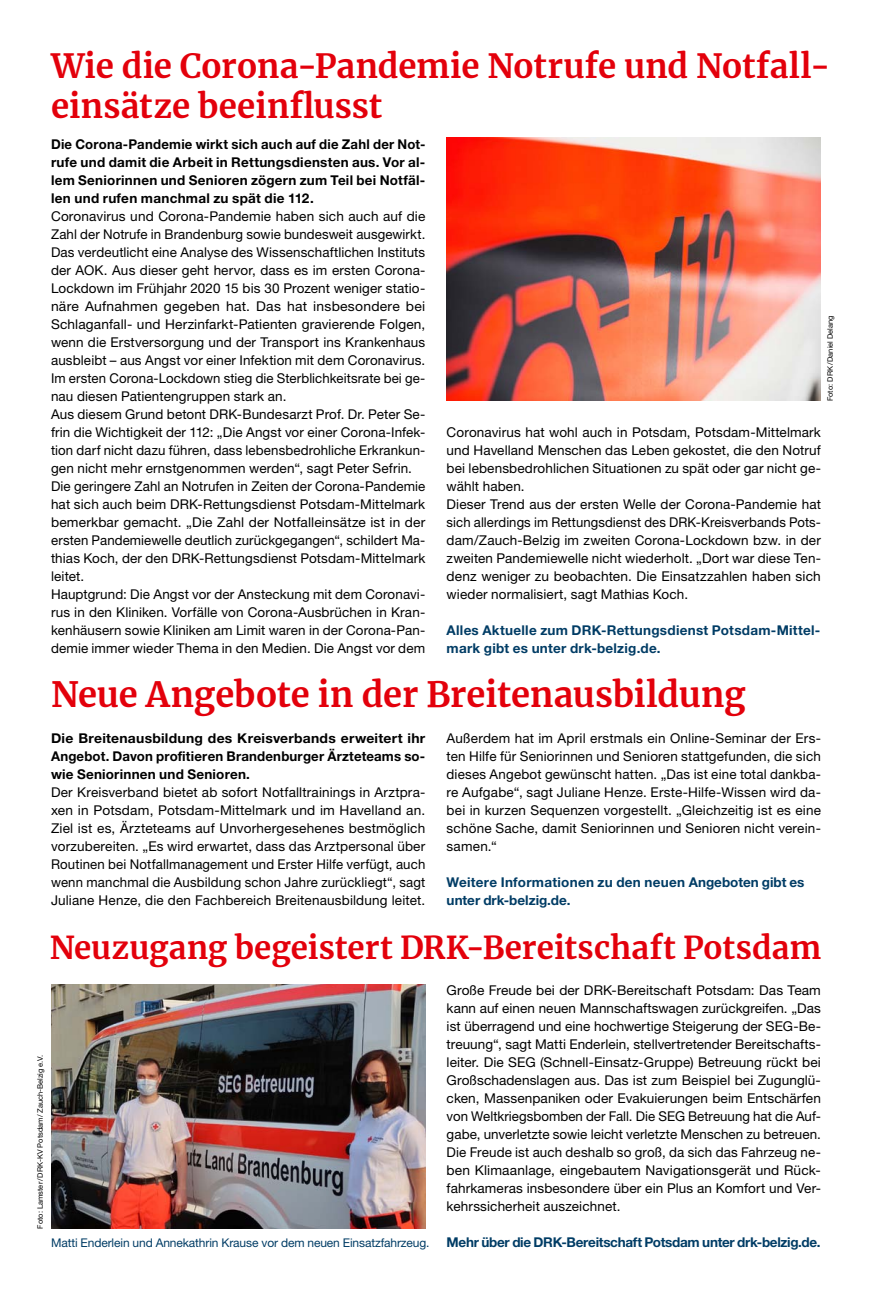
<style>
.page{position:relative;width:872px;height:1297px;background:#fff}
.page>*{position:absolute;margin:0;border:0;box-sizing:border-box;transform-origin:0 0}
.MGB_Headline_23{font:700 34.5px "Merriweather";letter-spacing:-.005em;color:#e3000b}
.MGB_Headline{font:700 33px/39.6px "Merriweather";color:#e3000b}
.MGB_Headline_23-2{font:700 31.2px "Merriweather";letter-spacing:.005em;color:#e3000b}
.MGB_Copy{font:13.5px/18px "Helvetica Neue LT Pro";letter-spacing:.01em;color:#000;text-align:justify}
.MGB_Copy_bold{font:700 13.5px/18px "Helvetica Neue LT Pro";letter-spacing:.015em;color:#000;text-align:justify}
.MGB_Info{font:700 13.5px/18px "Helvetica Neue LT Pro";letter-spacing:.015em;color:#003c65}
.MGB_Info-2{font:700 13.5px "Helvetica Neue LT Pro";letter-spacing:-.02em;color:#003c65}
.MGB_BU{font:12px "Helvetica Neue LT Pro";letter-spacing:-.01em;color:#003c65}
.MGB_Fotocredits{font:7.5px "Helvetica Neue LT Pro";color:#000}
</style>
<div class="page">
<img style="left:446px;top:137px;width:375px;height:263px">
<img style="left:51px;top:984px;width:374px;height:245px">
<p class="MGB_Headline" style="left:51px;top:46px;width:773px">Wie die Corona-Pandemie Notrufe und Notfall&shy;einsätze beeinflusst</p>
<p class="MGB_Copy_bold" style="left:51px;top:134px;width:376px">Die Corona-Pandemie wirkt sich auch auf die Zahl der Not&shy;rufe und damit die Arbeit in Rettungsdiensten aus. Vor al&shy;lem Seniorinnen und Senioren zögern zum Teil bei Notfäl&shy;len und rufen manchmal zu spät die 112.</p>
<p class="MGB_Copy" style="left:51px;top:206px;width:376px">Coronavirus und Corona-Pandemie haben sich auch auf die Zahl der Notrufe in Brandenburg sowie bundesweit ausgewirkt.<br>Das verdeutlicht eine Analyse des Wissenschaftlichen Instituts der AOK. Aus dieser geht hervor, dass es im ersten Corona-Lockdown im Frühjahr 2020 15 bis 30 Prozent weniger statio&shy;näre Aufnahmen gegeben hat. Das hat insbesondere bei Schlaganfall- und Herzinfarkt-Patienten gravierende Folgen, wenn die Erstversorgung und der Transport ins Krankenhaus ausbleibt – aus Angst vor einer Infektion mit dem Coronavirus.<br>Im ersten Corona-Lockdown stieg die Sterblichkeitsrate bei ge&shy;nau diesen Patientengruppen stark an.</p>
<p class="MGB_Copy" style="left:51px;top:404px;width:376px">Aus diesem Grund betont DRK-Bundesarzt Prof. Dr. Peter Se&shy;frin die Wichtigkeit der 112: „Die Angst vor einer Corona-Infek&shy;tion darf nicht dazu führen, dass lebensbedrohliche Erkrankun&shy;gen nicht mehr ernstgenommen werden“, sagt Peter Sefrin.</p>
<p class="MGB_Copy" style="left:51px;top:476px;width:376px">Die geringere Zahl an Notrufen in Zeiten der Corona-Pandemie hat sich auch beim DRK-Rettungsdienst Potsdam-Mittelmark bemerkbar gemacht. „Die Zahl der Notfalleinsätze ist in der ersten Pandemiewelle deutlich zurückgegangen“, schildert Ma&shy;thias Koch, der den DRK-Rettungsdienst Potsdam-Mittelmark leitet.</p>
<p class="MGB_Copy" style="left:51px;top:584px;width:376px">Hauptgrund: Die Angst vor der Ansteckung mit dem Coronavi&shy;rus in den Kliniken. Vorfälle von Corona-Ausbrüchen in Kran&shy;kenhäusern sowie Kliniken am Limit waren in der Corona-Pan&shy;demie immer wieder Thema in den Medien. Die Angst vor dem</p>
<p class="MGB_Fotocredits" style="left:825px;top:401px;width:87px;rotate:-90deg">Foto: DRK/Daniel Delang</p>
<p class="MGB_Copy" style="left:446px;top:422px;width:376px">Coronavirus hat wohl auch in Potsdam, Potsdam-Mittelmark und Havelland Menschen das Leben gekostet, die den Notruf bei lebensbedrohlichen Situationen zu spät oder gar nicht ge&shy;wählt haben.</p>
<p class="MGB_Copy" style="left:446px;top:494px;width:376px">Dieser Trend aus der ersten Welle der Corona-Pandemie hat sich allerdings im Rettungsdienst des DRK-Kreisverbands Pots&shy;dam/Zauch-Belzig im zweiten Corona-Lockdown bzw. in der zweiten Pandemiewelle nicht wiederholt. „Dort war diese Ten&shy;denz weniger zu beobachten. Die Einsatzzahlen haben sich wieder normalisiert, sagt Mathias Koch.</p>
<p class="MGB_Info" style="left:446px;top:620px;width:375px">Alles Aktuelle zum DRK-Rettungsdienst Potsdam-Mittel&shy;mark gibt es unter drk-belzig.de.</p>
<p class="MGB_Headline_23" style="left:51px;top:670px;width:696px">Neue Angebote in der Breitenausbildung</p>
<p class="MGB_Copy_bold" style="left:51px;top:728px;width:376px">Die Breitenausbildung des Kreisverbands erweitert ihr Angebot. Davon profitieren Brandenburger Ärzteteams so&shy;wie Seniorinnen und Senioren.</p>
<p class="MGB_Copy" style="left:51px;top:782px;width:376px">Der Kreisverband bietet ab sofort Notfalltrainings in Arztpra&shy;xen in Potsdam, Potsdam-Mittelmark und im Havelland an.<br>Ziel ist es, Ärzteteams auf Unvorhergesehenes bestmöglich vorzubereiten. „Es wird erwartet, dass das Arztpersonal über Routinen bei Notfallmanagement und Erster Hilfe verfügt, auch wenn manchmal die Ausbildung schon Jahre zurückliegt“, sagt Juliane Henze, die den Fachbereich Breitenausbildung leitet.</p>
<p class="MGB_Copy" style="left:446px;top:728px;width:376px">Außerdem hat im April erstmals ein Online-Seminar der Ers&shy;ten Hilfe für Seniorinnen und Senioren stattgefunden, die sich dieses Angebot gewünscht hatten. „Das ist eine total dankba&shy;re Aufgabe“, sagt Juliane Henze. Erste-Hilfe-Wissen wird da&shy;bei in kurzen Sequenzen vorgestellt. „Gleichzeitig ist es eine schöne Sache, damit Seniorinnen und Senioren nicht verein&shy;samen.“</p>
<p class="MGB_Info" style="left:446px;top:872px;width:359px">Weitere Informationen zu den neuen Angeboten gibt es unter drk-belzig.de.</p>
<p class="MGB_Headline_23-2" style="left:50px;top:926px;width:773px">Neuzugang begeistert DRK-Bereitschaft Potsdam</p>
<p class="MGB_Fotocredits" style="left:35px;top:1229px;width:175px;rotate:-90deg">Foto: Lamster/DRK-KV Potsdam/Zauch-Belzig e.V.</p>
<p class="MGB_BU" style="left:51px;top:1235px;width:380px">Matti Enderlein und Annekathrin Krause vor dem neuen Einsatzfahrzeug.</p>
<p class="MGB_Copy" style="left:446px;top:980px;width:376px">Große Freude bei der DRK-Bereitschaft Potsdam: Das Team kann auf einen neuen Mannschaftswagen zurückgreifen. „Das ist überragend und eine hochwertige Steigerung der SEG-Be&shy;treuung“, sagt Matti Enderlein, stellvertretender Bereitschafts&shy;leiter. Die SEG (Schnell-Einsatz-Gruppe) Betreuung rückt bei Großschadenslagen aus. Das ist zum Beispiel bei Zugunglü&shy;cken, Massenpaniken oder Evakuierungen beim Entschärfen von Weltkriegsbomben der Fall. Die SEG Betreuung hat die Auf&shy;gabe, unverletzte sowie leicht verletzte Menschen zu betreuen.</p>
<p class="MGB_Copy" style="left:446px;top:1142px;width:376px">Die Freude ist auch deshalb so groß, da sich das Fahrzeug ne&shy;ben Klimaanlage, eingebautem Navigationsgerät und Rück&shy;fahrkameras insbesondere über ein Plus an Komfort und Ver&shy;kehrssicherheit auszeichnet.</p>
<p class="MGB_Info-2" style="left:446px;top:1233px;width:375px">Mehr über die DRK-Bereitschaft Potsdam unter drk-belzig.de.</p>
</div>
